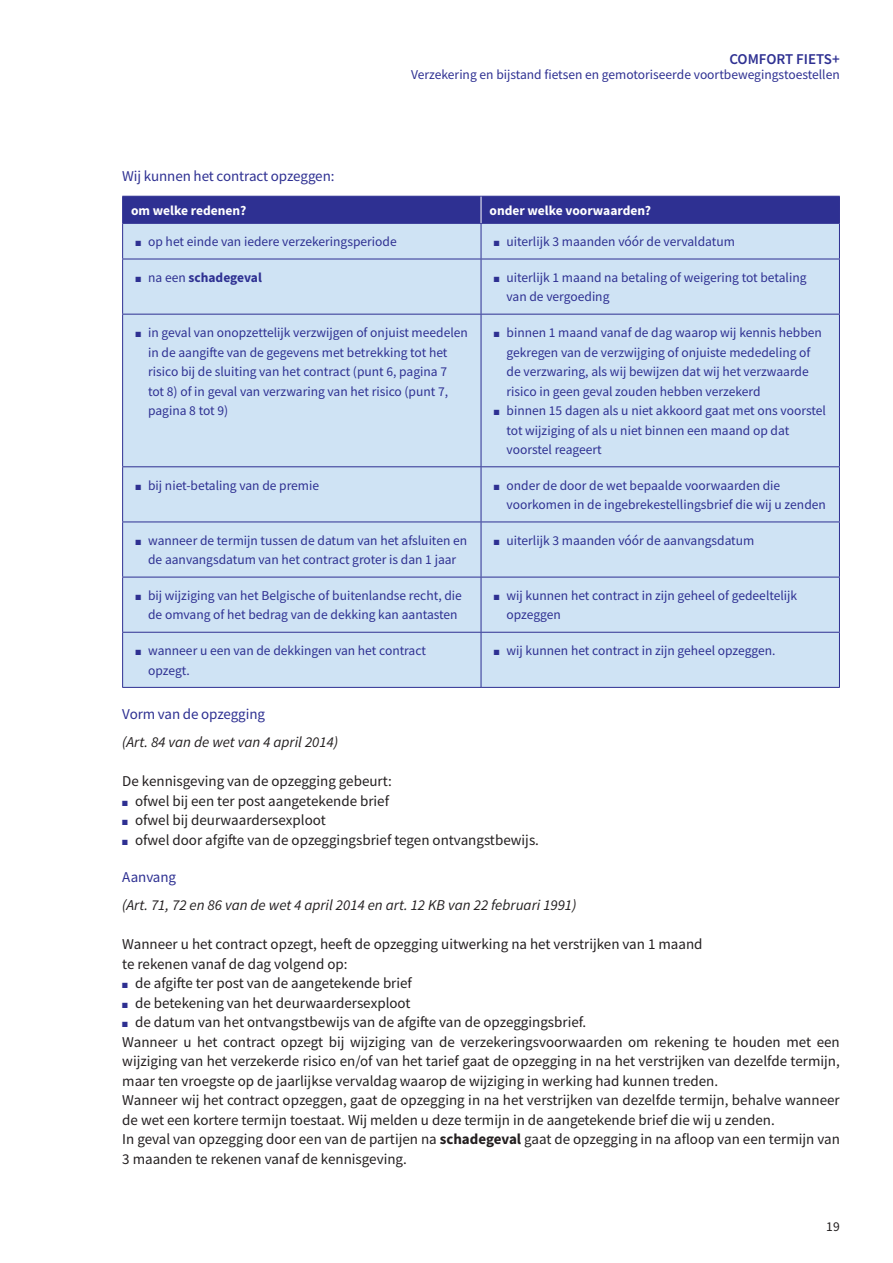
<style>
.page{position:relative;width:893px;height:1263px;background:#fff}
.page>*{position:absolute;margin:0;border:0;box-sizing:border-box;transform-origin:0 0}
.t1{font:15px/19.5px "Source Sans Pro";color:#231f20}
.t2{font:italic 15px "Source Sans Pro";color:#231f20}
.t3{font:15px "Source Sans Pro";letter-spacing:-.005em;color:#2e3092}
.t4{font:600 15px "Source Sans Pro";color:#2e3092}
.t5{font:13.5px/19.5px "Source Sans Pro";color:#2e3092}
.t6{font:700 13.5px "Source Sans Pro";color:#fff}
.t7{font:700 13.5px "Source Sans Pro";color:#2e3092}
.t8{font:13.5px "Source Sans Pro";color:#231f20}
.s1{font-weight:400}
.s2{color:#2e3092}
.s3{font-weight:700}
</style>
<div class="page">
<div style="left:123px;top:224px;width:716px;height:463px;background:#cfe3f4"></div>
<hr style="left:481px;top:224px;width:1px;height:35px;background:#2e3092">
<hr style="left:122px;top:259px;width:359px;height:1px;background:#2e3092">
<hr style="left:481px;top:259px;width:359px;height:1px;background:#2e3092">
<hr style="left:481px;top:259px;width:1px;height:55px;background:#2e3092">
<hr style="left:122px;top:314px;width:359px;height:1px;background:#2e3092">
<hr style="left:481px;top:314px;width:359px;height:1px;background:#2e3092">
<hr style="left:481px;top:314px;width:1px;height:152px;background:#2e3092">
<hr style="left:122px;top:466px;width:359px;height:1px;background:#2e3092">
<hr style="left:481px;top:466px;width:359px;height:1px;background:#2e3092">
<hr style="left:481px;top:467px;width:1px;height:55px;background:#2e3092">
<hr style="left:122px;top:522px;width:359px;height:1px;background:#2e3092">
<hr style="left:481px;top:522px;width:359px;height:1px;background:#2e3092">
<hr style="left:481px;top:522px;width:1px;height:55px;background:#2e3092">
<hr style="left:122px;top:577px;width:359px;height:1px;background:#2e3092">
<hr style="left:481px;top:577px;width:359px;height:1px;background:#2e3092">
<hr style="left:481px;top:577px;width:1px;height:55px;background:#2e3092">
<hr style="left:122px;top:632px;width:359px;height:1px;background:#2e3092">
<hr style="left:481px;top:632px;width:359px;height:1px;background:#2e3092">
<hr style="left:481px;top:633px;width:1px;height:54px;background:#2e3092">
<hr style="left:122px;top:224px;width:1px;height:35px;background:#2e3092">
<hr style="left:839px;top:224px;width:1px;height:35px;background:#2e3092">
<hr style="left:122px;top:259px;width:1px;height:55px;background:#2e3092">
<hr style="left:839px;top:259px;width:1px;height:55px;background:#2e3092">
<hr style="left:122px;top:314px;width:1px;height:152px;background:#2e3092">
<hr style="left:839px;top:314px;width:1px;height:152px;background:#2e3092">
<hr style="left:122px;top:467px;width:1px;height:55px;background:#2e3092">
<hr style="left:839px;top:467px;width:1px;height:55px;background:#2e3092">
<hr style="left:122px;top:522px;width:1px;height:55px;background:#2e3092">
<hr style="left:839px;top:522px;width:1px;height:55px;background:#2e3092">
<hr style="left:122px;top:577px;width:1px;height:55px;background:#2e3092">
<hr style="left:839px;top:577px;width:1px;height:55px;background:#2e3092">
<hr style="left:122px;top:633px;width:1px;height:54px;background:#2e3092">
<hr style="left:839px;top:633px;width:1px;height:54px;background:#2e3092">
<hr style="left:122px;top:687px;width:359px;height:1px;background:#2e3092">
<hr style="left:481px;top:687px;width:359px;height:1px;background:#2e3092">
<hr style="left:122px;top:223px;width:359px;height:1px;background:#2e3092">
<hr style="left:481px;top:223px;width:359px;height:1px;background:#2e3092">
<div style="left:122px;top:196px;width:718px;height:27px;background:#2e3092"></div>
<p class="t4" style="left:729px;top:50px;width:112px">COMFORT FIETS+</p>
<p class="t5" style="left:411px;top:65px;width:430px">Verzekering en bijstand fietsen en gemotoriseerde voortbewegingstoestellen</p>
<p class="t3" style="left:122px;top:167px;width:214px">Wij kunnen het contract opzeggen:</p>
<p class="t6" style="left:131px;top:201px;width:117px">om welke redenen?</p>
<p class="t6" style="left:490px;top:201px;width:163px">onder welke voorwaarden?</p>
<p class="t5" style="left:135px;top:232px;width:263px">■ op het einde van iedere verzekeringsperiode</p>
<p class="t5" style="left:494px;top:232px;width:243px">■ uiterlijk 3 maanden vóór de vervaldatum</p>
<p class="t7" style="left:135px;top:268px;width:128px">■ <span class="s1">na een</span> schadegeval</p>
<p class="t5" style="left:507px;top:268px;width:301px;text-indent:-13px">■ uiterlijk 1 maand na betaling of weigering tot betaling van de vergoeding</p>
<p class="t5" style="left:148px;top:323px;width:321px;text-indent:-13px">■ in geval van onopzettelijk verzwijgen of onjuist meedelen in de aangifte van de gegevens met betrekking tot het risico bij de sluiting van het contract (punt 6, pagina 7<br>tot 8) of in geval van verzwaring van het risico (punt 7, pagina 8 tot 9)</p>
<p class="t5" style="left:507px;top:323px;width:317px;text-indent:-13px">■ binnen 1 maand vanaf de dag waarop wij kennis hebben gekregen van de verzwijging of onjuiste mededeling of de verzwaring, als wij bewijzen dat wij het verzwaarde risico in geen geval zouden hebben verzekerd</p>
<p class="t5" style="left:507px;top:401px;width:321px;text-indent:-13px">■ binnen 15 dagen als u niet akkoord gaat met ons voorstel tot wijziging of als u niet binnen een maand op dat voorstel reageert</p>
<p class="t5" style="left:135px;top:475px;width:185px">■ bij niet-betaling van de premie</p>
<p class="t5" style="left:507px;top:475px;width:321px;text-indent:-13px">■ onder de door de wet bepaalde voorwaarden die voorkomen in de ingebrekestellingsbrief die wij u zenden</p>
<p class="t5" style="left:135px;top:530px;width:333px;text-align:center">■ wanneer de termijn tussen de datum van het afsluiten en de aanvangsdatum van het contract groter is dan 1 jaar</p>
<p class="t5" style="left:494px;top:530px;width:262px">■ uiterlijk 3 maanden vóór de aanvangsdatum</p>
<p class="t5" style="left:148px;top:586px;width:315px;text-indent:-13px">■ bij wijziging van het Belgische of buitenlandse recht, die de omvang of het bedrag van de dekking kan aantasten</p>
<p class="t5" style="left:507px;top:586px;width:292px;text-indent:-13px">■ wij kunnen het contract in zijn geheel of gedeeltelijk opzeggen</p>
<p class="t5" style="left:148px;top:641px;width:279px;text-indent:-13px">■ wanneer u een van de dekkingen van het contract opzegt.</p>
<p class="t5" style="left:494px;top:641px;width:283px">■ wij kunnen het contract in zijn geheel opzeggen.</p>
<p class="t3" style="left:122px;top:705px;width:144px">Vorm van de opzegging</p>
<p class="t2" style="left:122px;top:733px;width:217px">(Art. 84 van de wet van 4 april 2014)</p>
<p class="t1" style="left:122px;top:771px;width:271px">De kennisgeving van de opzegging gebeurt:</p>
<p class="t1" style="left:122px;top:791px;width:268px"><span class="s2">■</span> ofwel bij een ter post aangetekende brief</p>
<p class="t1" style="left:122px;top:810px;width:205px"><span class="s2">■</span> ofwel bij deurwaardersexploot</p>
<p class="t1" style="left:122px;top:830px;width:418px"><span class="s2">■</span> ofwel door afgifte van de opzeggingsbrief tegen ontvangstbewijs.</p>
<p class="t3" style="left:122px;top:868px;width:55px">Aanvang</p>
<p class="t2" style="left:122px;top:896px;width:456px">(Art. 71, 72 en 86 van de wet 4 april 2014 en art. 12 KB van 22 februari 1991)</p>
<p class="t1" style="left:122px;top:934px;width:582px">Wanneer u het contract opzegt, heeft de opzegging uitwerking na het verstrijken van 1 maand te rekenen vanaf de dag volgend op:</p>
<p class="t1" style="left:122px;top:973px;width:291px"><span class="s2">■</span> de afgifte ter post van de aangetekende brief</p>
<p class="t1" style="left:122px;top:993px;width:290px"><span class="s2">■</span> de betekening van het deurwaardersexploot</p>
<p class="t1" style="left:122px;top:1012px;width:719px"><span class="s2">■</span> de datum van het ontvangstbewijs van de afgifte van de opzeggingsbrief.<br>Wanneer u het contract opzegt bij wijziging van de verzekeringsvoorwaarden om rekening te houden met een wijziging van het verzekerde risico en/of van het tarief gaat de opzegging in na het verstrijken van dezelfde termijn, maar ten vroegste op de jaarlijkse vervaldag waarop de wijziging in werking had kunnen treden.<br>Wanneer wij het contract opzeggen, gaat de opzegging in na het verstrijken van dezelfde termijn, behalve wanneer de wet een kortere termijn toestaat. Wij melden u deze termijn in de aangetekende brief die wij u zenden.<br>In geval van opzegging door een van de partijen na <span class="s3">schadegeval</span> gaat de opzegging in na afloop van een termijn van 3 maanden te rekenen vanaf de kennisgeving.</p>
<p class="t8" style="left:826px;top:1218px;width:15px">19</p>
</div>
